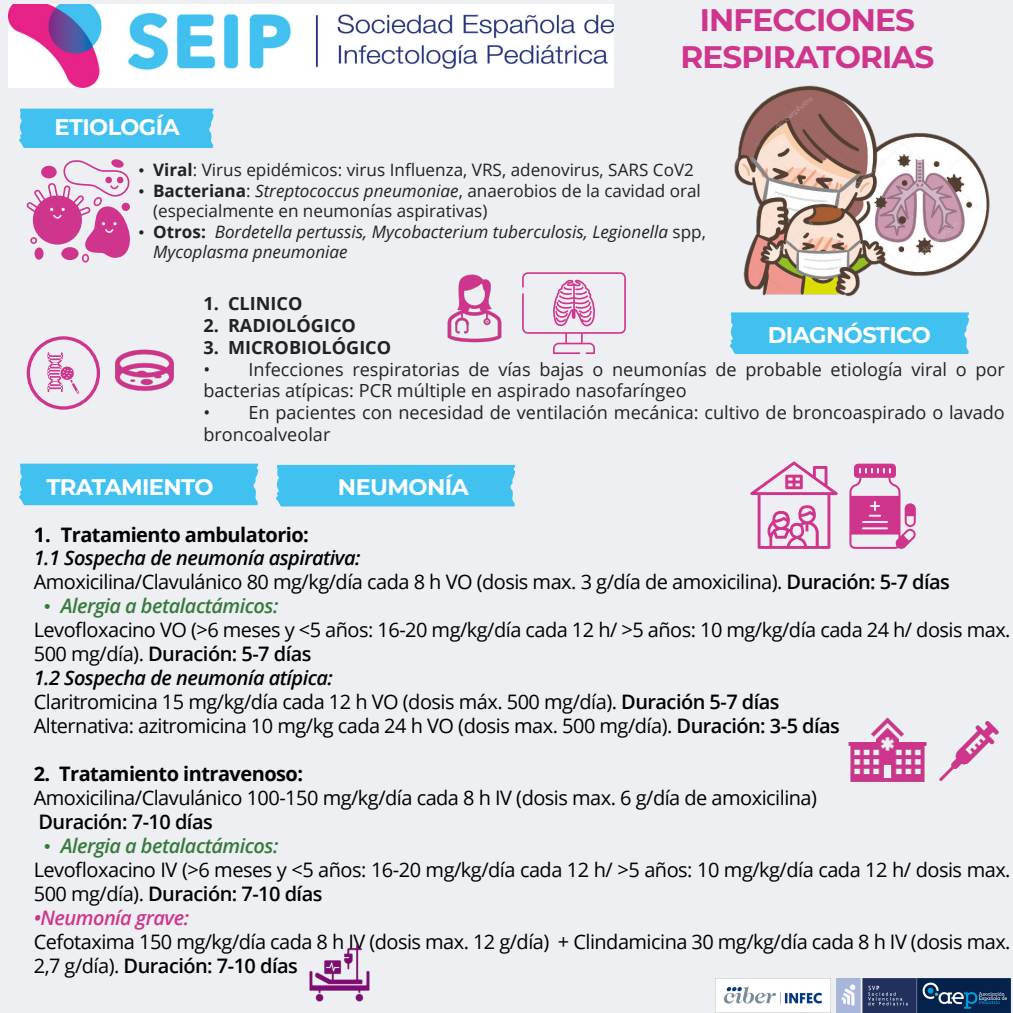
<style>
.page{position:relative;width:1013px;height:1013px;background:#fff}
.page>*{position:absolute;margin:0;border:0;box-sizing:border-box;transform-origin:0 0}
.t1{font:700 31.12px/37.4px "Montserrat";letter-spacing:-.025em;color:#cf358c;text-align:center}
.t2{font:700 22.62px "Montserrat";letter-spacing:-.025em;color:#fff}
.t3{font:20px/24px "Open Sans";letter-spacing:-.025em;color:#000}
.t4{font:700 20px "Open Sans";letter-spacing:-.025em;color:#000}
.t5{font:600 20px "Open Sans";letter-spacing:-.025em;color:#000}
.t6{font:italic 600 20px "Open Sans";letter-spacing:-.025em;color:#cf358c}
.t7{font:18.12px/21.8px "Open Sans";color:#222}
.t8{font:700 18.12px "Open Sans";color:#222}
.t9{font:17.12px/20.5px "Open Sans";color:#222}
.t10{font:italic 17.12px/20.5px "Open Sans";color:#222}
.s1{font-family:"Times New Roman"}
.s2{font-weight:700}
.s3{font-style:italic}
.s4{font-family:"Times New Roman";font-style:normal}
.s5{font-weight:700;font-style:normal}
.s6{font-style:normal}
.s7{font-weight:600;font-style:italic}
.s8{font-weight:600}
.s9{font-family:"Times New Roman";color:#387a3d}
.s10{font-weight:600;font-style:italic;color:#387a3d}
</style>
<div class="page">
<div style="left:0;top:0;width:1012px;height:1012px;background:#edeff2"></div>
<div style="left:730px;top:312px;width:239px;height:42px;background:#41c1ef"></div>
<div style="left:19px;top:463px;width:240px;height:42px;background:#41c1ef"></div>
<div style="left:276px;top:465px;width:239px;height:41px;background:#41c1ef"></div>
<img style="left:8px;top:4px;width:606px;height:84px">
<img style="left:115px;top:349px;width:59px;height:42px">
<div style="left:19px;top:109px;width:195px;height:39px;background:#41c1ef"></div>
<svg style="left:849px;top:463px;width:67px;height:86px"></svg>
<img style="left:848px;top:717px;width:79px;height:65px">
<img style="left:939px;top:721px;width:60px;height:60px">
<svg style="left:27px;top:336px;width:73px;height:73px"></svg>
<img style="left:447px;top:274px;width:55px;height:69px">
<svg style="left:522px;top:272px;width:104px;height:82px"></svg>
<svg style="left:27px;top:159px;width:103px;height:103px"></svg>
<div style="left:61px;top:247px;width:18px;height:13px;background:#cf358c;border-radius:50%"></div>
<div style="left:41px;top:166px;width:16px;height:12px;background:#cf358c;border-radius:50%"></div>
<div style="left:35px;top:247px;width:9px;height:13px;background:#cf358c;border-radius:50%"></div>
<img style="left:734px;top:85px;width:256px;height:212px">
<svg style="left:750px;top:461px;width:87px;height:88px"></svg>
<img style="left:309px;top:944px;width:61px;height:58px">
<img style="left:918px;top:978px;width:92px;height:34px">
<img style="left:836px;top:978px;width:80px;height:34px">
<img style="left:715px;top:978px;width:115px;height:34px">
<h1 class="t1" style="left:680px;top:0;width:255px">INFECCIONES<br>RESPIRATORIAS</h1>
<p class="t2" style="left:55px;top:111px;width:127px">ETIOLOGÍA</p>
<p class="t9" style="left:139px;top:159px;width:557px"><span class="s1">•</span> <span class="s2">Viral</span>: Virus epidémicos: virus Influenza, VRS, adenovirus, SARS CoV2</p>
<p class="t9" style="left:153px;top:180px;width:549px;text-indent:-15px"><span class="s1">•</span> <span class="s2">Bacteriana</span>: <span class="s3">Streptococcus pneumoniae</span>, anaerobios de la cavidad oral (especialmente en neumonías aspirativas)</p>
<p class="t10" style="left:153px;top:221px;width:554px;text-indent:-15px"><span class="s4">•</span> <span class="s5">Otros:</span> Bordetella pertussis, Mycobacterium tuberculosis, Legionella <span class="s6">spp,<br></span>Mycoplasma pneumoniae</p>
<p class="t8" style="left:203px;top:291px;width:100px">1. CLINICO</p>
<p class="t8" style="left:203px;top:313px;width:154px">2. RADIOLÓGICO</p>
<p class="t8" style="left:203px;top:334px;width:189px">3. MICROBIOLÓGICO</p>
<p class="t7" style="left:203px;top:357px;width:803px">• Infecciones respiratorias de vías bajas o neumonías de probable etiología viral o por bacterias atípicas: PCR múltiple en aspirado nasofaríngeo</p>
<p class="t7" style="left:203px;top:401px;width:803px">• En pacientes con necesidad de ventilación mecánica: cultivo de broncoaspirado o lavado broncoalveolar</p>
<p class="t2" style="left:768px;top:319px;width:165px">DIAGNÓSTICO</p>
<p class="t2" style="left:338px;top:471px;width:132px">NEUMONÍA</p>
<p class="t2" style="left:46px;top:471px;width:169px">TRATAMIENTO</p>
<p class="t4" style="left:34px;top:520px;width:277px">1. Tratamiento ambulatorio:</p>
<p class="t3" style="left:34px;top:545px;width:917px"><span class="s7">1.1 Sospecha de neumonía aspirativa:<br></span>Amoxicilina/Clavulánico 80 mg/kg/día cada 8 h VO (dosis max. 3 g/día de amoxicilina). <span class="s8">Duración: 5-7 días</span></p>
<p class="t3" style="left:34px;top:593px;width:978px;text-indent:10px"><span class="s9">•</span> <span class="s10">Alergia a betalactámicos:<br></span>Levofloxacino VO (&gt;6 meses y &lt;5 años: 16-20 mg/kg/día cada 12 h/ &gt;5 años: 10 mg/kg/día cada 24 h/ dosis max.<br>500 mg/día). <span class="s8">Duración: 5-7 días<br></span><span class="s7">1.2 Sospecha de neumonía atípica:<br></span>Claritromicina 15 mg/kg/día cada 12 h VO (dosis máx. 500 mg/día). <span class="s8">Duración 5-7 días<br></span>Alternativa: azitromicina 10 mg/kg cada 24 h VO (dosis max. 500 mg/día). <span class="s8">Duración: 3-5 días</span></p>
<p class="t4" style="left:34px;top:759px;width:271px">2. Tratamiento intravenoso:</p>
<p class="t3" style="left:34px;top:785px;width:784px">Amoxicilina/Clavulánico 100-150 mg/kg/día cada 8 h IV (dosis max. 6 g/día de amoxicilina)</p>
<p class="t5" style="left:38px;top:808px;width:176px">Duración: 7-10 días</p>
<p class="t3" style="left:34px;top:833px;width:978px;text-indent:10px"><span class="s9">•</span> <span class="s10">Alergia a betalactámicos:<br></span>Levofloxacino IV (&gt;6 meses y &lt;5 años: 16-20 mg/kg/día cada 12 h/ &gt;5 años: 10 mg/kg/día cada 12 h/ dosis max.<br>500 mg/día). <span class="s8">Duración: 7-10 días</span></p>
<p class="t6" style="left:34px;top:904px;width:157px">•Neumonía grave:</p>
<p class="t3" style="left:34px;top:929px;width:978px">Cefotaxima 150 mg/kg/día cada 8 h IV (dosis max. 12 g/día) + Clindamicina 30 mg/kg/día cada 8 h IV (dosis max.<br>2,7 g/día). <span class="s8">Duración: 7-10 días</span></p>
</div>
